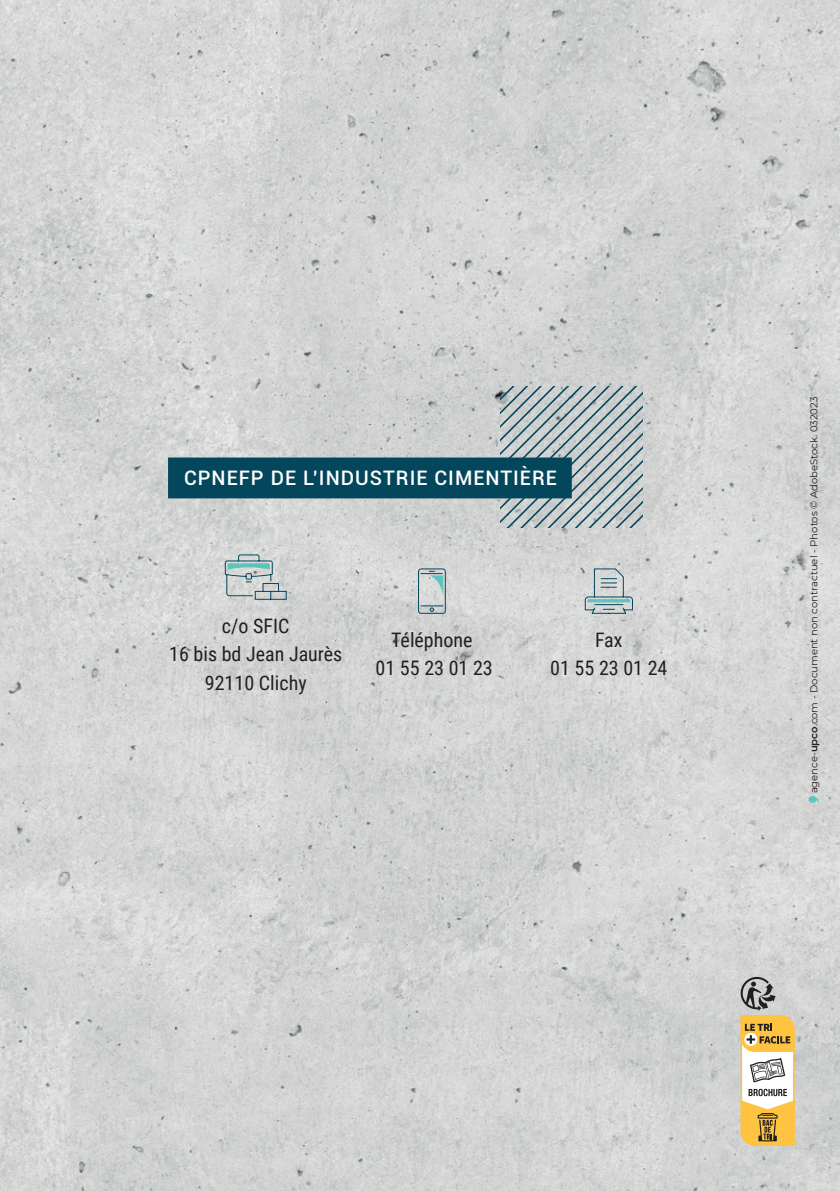
<style>
.page{position:relative;width:840px;height:1191px;background:#fff}
.page>*{position:absolute;margin:0;border:0;box-sizing:border-box;transform-origin:0 0}
.t1{font:20px/28px "Roboto Condensed";color:#231f20;text-align:center}
.t2{font:500 20px "Roboto";letter-spacing:.05em;color:#fff}
.t3{font:10px "Montserrat";color:#231f20}
.s1{font-weight:600}
</style>
<div class="page">
<img style="left:0;top:0;width:839px;height:1191px">
<svg style="left:417px;top:568px;width:29px;height:46px"></svg>
<svg style="left:584px;top:568px;width:49px;height:46px;background:#b2c3c4"></svg>
<svg style="left:808px;top:796px;width:10px;height:7px"></svg>
<svg style="left:500px;top:386px;width:142px;height:142px;background:#abb7bb"></svg>
<div style="left:168px;top:457px;width:403px;height:41px;background:#04465b;border:2px solid #04465b"></div>
<svg style="left:224px;top:554px;width:63px;height:46px;background:#b3c4c4"></svg>
<svg style="left:740px;top:977px;width:54px;height:168px"></svg>
<p class="t2" style="left:184px;top:463px;width:374px">CPNEFP DE L’INDUSTRIE CIMENTIÈRE</p>
<p class="t1" style="left:169px;top:611px;width:174px">c/o SFIC<br>16 bis bd Jean Jaurès<br>92110 Clichy</p>
<p class="t1" style="left:375px;top:625px;width:119px">Téléphone<br>01 55 23 01 23</p>
<p class="t1" style="left:550px;top:625px;width:119px">Fax<br>01 55 23 01 24</p>
<p class="t3" style="left:806px;top:793px;width:398px;rotate:-90deg">agence-<span class="s1">upco</span>.com - Document non contractuel - Photos © AdobeStock. 032023</p>
</div>
